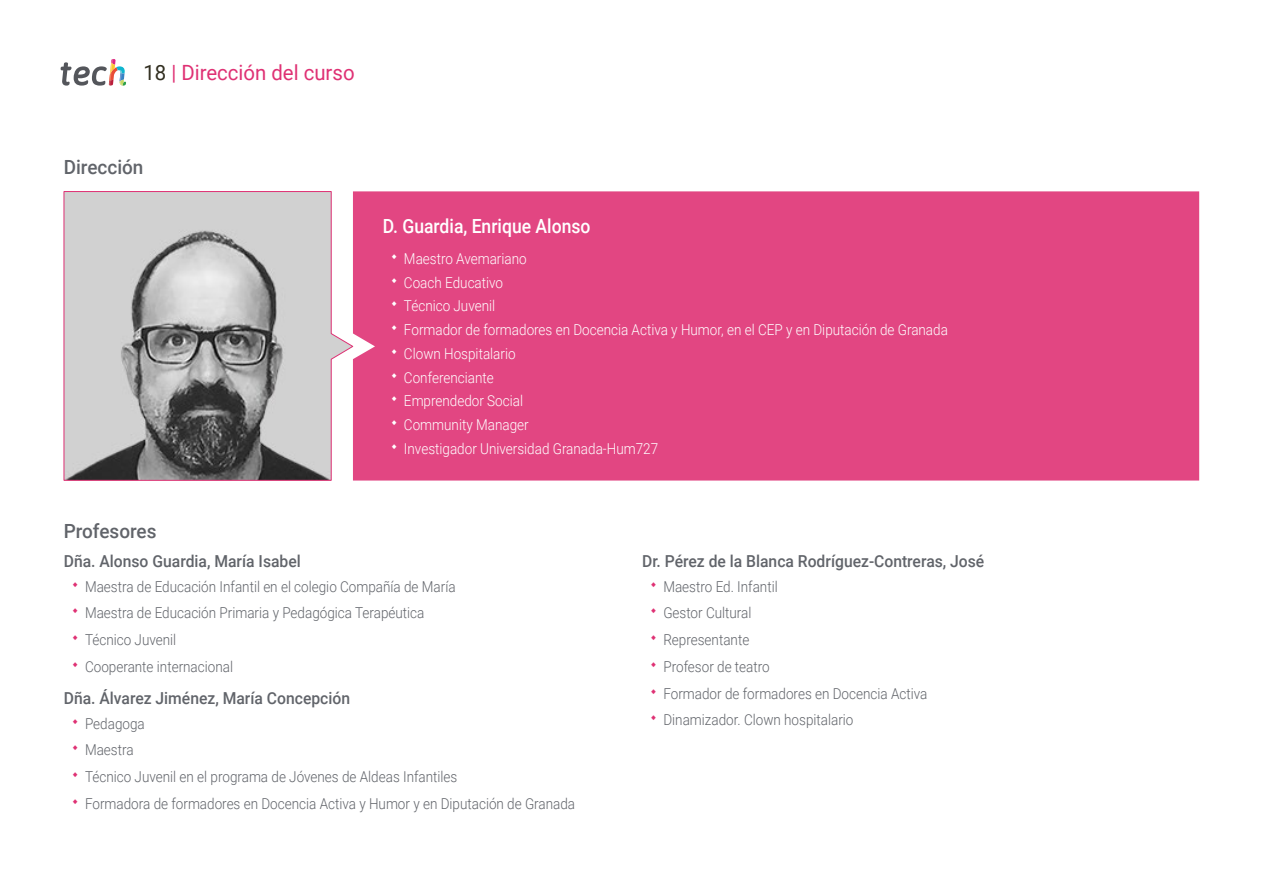
<style>
.page{position:relative;width:1263px;height:893px;background:#fff}
.page>*{position:absolute;margin:0;border:0;box-sizing:border-box;transform-origin:0 0}
.t1{font:21px "Roboto";color:#df3174}
.t2{font:500 19.5px "Roboto";color:#fff;scale:.9 1}
.t3{font:500 19.5px "Roboto";color:#61646a}
.t4{font:500 16.5px "Roboto";color:#61646a;scale:.95 1}
.t5{font:300 15px/26.7px "Roboto";color:#61646a;scale:.9 1}
.t6{font:300 15px/23.7px "Roboto";color:#fff;scale:.9 1}
.s1{color:#312e20}
</style>
<div class="page">
<div style="left:353px;top:191px;width:846px;height:290px;background:#e24682"></div>
<svg style="left:64px;top:191px;width:289px;height:290px;background:#b4b2b2"></svg>
<svg style="left:61px;top:59px;width:65px;height:27px"></svg>
<svg style="left:392px;top:254px;width:5px;height:5px"></svg>
<svg style="left:392px;top:278px;width:5px;height:5px"></svg>
<svg style="left:392px;top:301px;width:5px;height:5px"></svg>
<svg style="left:392px;top:325px;width:5px;height:5px"></svg>
<svg style="left:392px;top:349px;width:5px;height:5px"></svg>
<svg style="left:392px;top:373px;width:5px;height:5px"></svg>
<svg style="left:392px;top:396px;width:5px;height:5px"></svg>
<svg style="left:392px;top:420px;width:5px;height:5px"></svg>
<svg style="left:392px;top:444px;width:5px;height:5px"></svg>
<h1 class="t1" style="left:144px;top:57px;width:213px"><span class="s1">18</span> | Dirección del curso</h1>
<h2 class="t3" style="left:64px;top:154px;width:81px">Dirección</h2>
<h2 class="t2" style="left:383px;top:212px;width:232px">D. Guardia, Enrique Alonso</h2>
<p class="t6" style="left:404px;top:246px;width:606px">Maestro Avemariano<br>Coach Educativo<br>Técnico Juvenil<br>Formador de formadores en Docencia Activa y Humor, en el CEP y en Diputación de Granada<br>Clown Hospitalario<br>Conferenciante<br>Emprendedor Social<br>Community Manager<br>Investigador Universidad Granada-Hum727</p>
<h2 class="t3" style="left:64px;top:517px;width:94px">Profesores</h2>
<p class="t4" style="left:64px;top:550px;width:251px">Dña. Alonso Guardia, María Isabel</p>
<p class="t5" style="left:85px;top:572px;width:413px">Maestra de Educación Infantil en el colegio Compañía de María Maestra de Educación Primaria y Pedagógica Terapéutica Técnico Juvenil<br>Cooperante internacional</p>
<p class="t4" style="left:64px;top:686px;width:303px">Dña. Álvarez Jiménez, María Concepción</p>
<p class="t5" style="left:85px;top:709px;width:546px">Pedagoga<br>Maestra<br>Técnico Juvenil en el programa de Jóvenes de Aldeas Infantiles<br>Formadora de formadores en Docencia Activa y Humor y en Diputación de Granada</p>
<p class="t4" style="left:642px;top:550px;width:362px">Dr. Pérez de la Blanca Rodríguez-Contreras, José</p>
<p class="t5" style="left:663px;top:572px;width:295px">Maestro Ed. Infantil<br>Gestor Cultural<br>Representante<br>Profesor de teatro<br>Formador de formadores en Docencia Activa<br>Dinamizador. Clown hospitalario</p>
</div>
